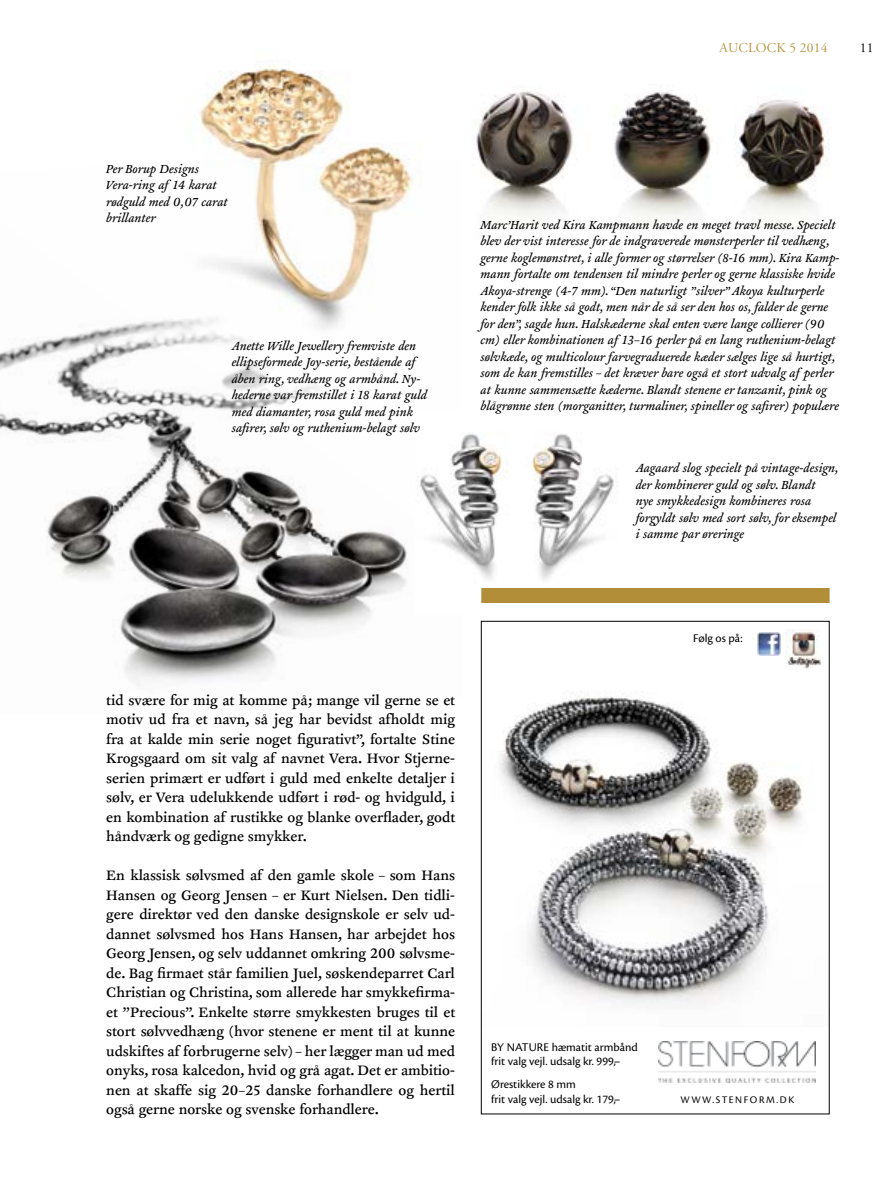
<style>
.page{position:relative;width:893px;height:1191px;background:#fff}
.page>*{position:absolute;margin:0;border:0;box-sizing:border-box;transform-origin:0 0}
.t1{font:15.75px/19.5px "Clifford Nine Roman LF";color:#000;text-align:justify}
.t2{font:13.5px/16.5px "Clifford Nine Italic Alt LF";color:#000}
.t3{font:13.5px "Adobe Garamond Titling";letter-spacing:.015em;color:#b38e38}
.t4{font:13.5px "Adobe Garamond Titling";color:#000}
.t5{font:12.3px/14.5px "Cronos Pro";color:#000}
.t6{font:10.5px "Cronos Pro";letter-spacing:.155em;color:#000}
</style>
<div class="page">
<img style="left:0;top:319px;width:407px;height:366px">
<img style="left:420px;top:433px;width:196px;height:147px">
<img style="left:476px;top:91px;width:353px;height:129px">
<img style="left:184px;top:65px;width:229px;height:288px">
<img style="left:499px;top:629px;width:310px;height:375px">
<img style="left:659px;top:1041px;width:157px;height:41px">
<img style="left:785px;top:630px;width:36px;height:38px">
<img style="left:757px;top:633px;width:23px;height:23px">
<div style="left:481px;top:588px;width:349px;height:15px;background:#b38e38"></div>
<p class="t3" style="left:720px;top:40px;width:109px">AUCLOCK 5 2014</p>
<p class="t4" style="left:860px;top:40px;width:15px">11</p>
<p class="t2" style="left:106px;top:161px;width:123px">Per Borup Designs<br>Vera-ring af 14 karat rødguld med 0,07 carat brillanter</p>
<p class="t2" style="left:232px;top:338px;width:197px">Anette Wille Jewellery fremviste den ellipseformede Joy-serie, bestående af åben ring, vedhæng og armbånd. Ny&shy;hederne var fremstillet i 18 karat guld med diamanter, rosa guld med pink safirer, sølv og ruthenium-belagt sølv</p>
<p class="t2" style="left:480px;top:217px;width:361px">Marc’Harit ved Kira Kampmann havde en meget travl messe. Specielt blev der vist interesse for de indgraverede mønsterperler til vedhæng, gerne koglemønstret, i alle former og størrelser (8-16 mm). Kira Kamp&shy;mann fortalte om tendensen til mindre perler og gerne klassiske hvide Akoya-strenge (4-7 mm). “Den naturligt ”silver” Akoya kulturperle kender folk ikke så godt, men når de så ser den hos os, falder de gerne for den”, sagde hun. Halskæderne skal enten være lange collierer (90 cm) eller kombinationen af 13–16 perler på en lang ruthenium-belagt sølvkæde, og multicolour farvegraduerede kæder sælges lige så hurtigt, som de kan fremstilles – det kræver bare også et stort udvalg af perler at kunne sammensætte kæderne. Blandt stenene er tanzanit, pink og blågrønne sten (morganitter, turmaliner, spineller og safirer) populære</p>
<p class="t2" style="left:636px;top:460px;width:205px">Aagaard slog specielt på vintage-design, der kombinerer guld og sølv. Blandt<br>nye smykkedesign kombineres rosa forgyldt sølv med sort sølv, for eksempel i samme par øreringe</p>
<p class="t1" style="left:106px;top:690px;width:350px">tid svære for mig at komme på; mange vil gerne se et motiv ud fra et navn, så jeg har bevidst afholdt mig fra at kalde min serie noget figurativt”, fortalte Stine Krogsgaard om sit valg af navnet Vera. Hvor Stjerne&shy;serien primært er udført i guld med enkelte detaljer i sølv, er Vera udelukkende udført i rød- og hvidguld, i en kombination af rustikke og blanke overflader, godt håndværk og gedigne smykker.</p>
<p class="t1" style="left:106px;top:866px;width:350px">En klassisk sølvsmed af den gamle skole – som Hans Hansen og Georg Jensen – er Kurt Nielsen. Den tidli&shy;gere direktør ved den danske designskole er selv ud&shy;dannet sølvsmed hos Hans Hansen, har arbejdet hos Georg Jensen, og selv uddannet omkring 200 sølvsme&shy;de. Bag firmaet står familien Juel, søskendeparret Carl Christian og Christina, som allerede har smykkefirma&shy;et ”Precious”. Enkelte større smykkesten bruges til et stort sølvvedhæng (hvor stenene er ment til at kunne udskiftes af forbrugerne selv) – her lægger man ud med onyks, rosa kalcedon, hvid og grå agat. Det er ambitio&shy;nen at skaffe sig 20–25 danske forhandlere og hertil også gerne norske og svenske forhandlere.</p>
<p class="t5" style="left:491px;top:1039px;width:148px">By Nature hæmatit armbånd frit valg vejl. udsalg kr. 999,–</p>
<p class="t5" style="left:491px;top:1077px;width:131px">Ørestikkere 8 mm<br>frit valg vejl. udsalg kr. 179,–</p>
<p class="t5" style="left:693px;top:630px;width:51px">Følg os på:</p>
<p class="t6" style="left:680px;top:1093px;width:115px">www.stenform.dk</p>
</div>
